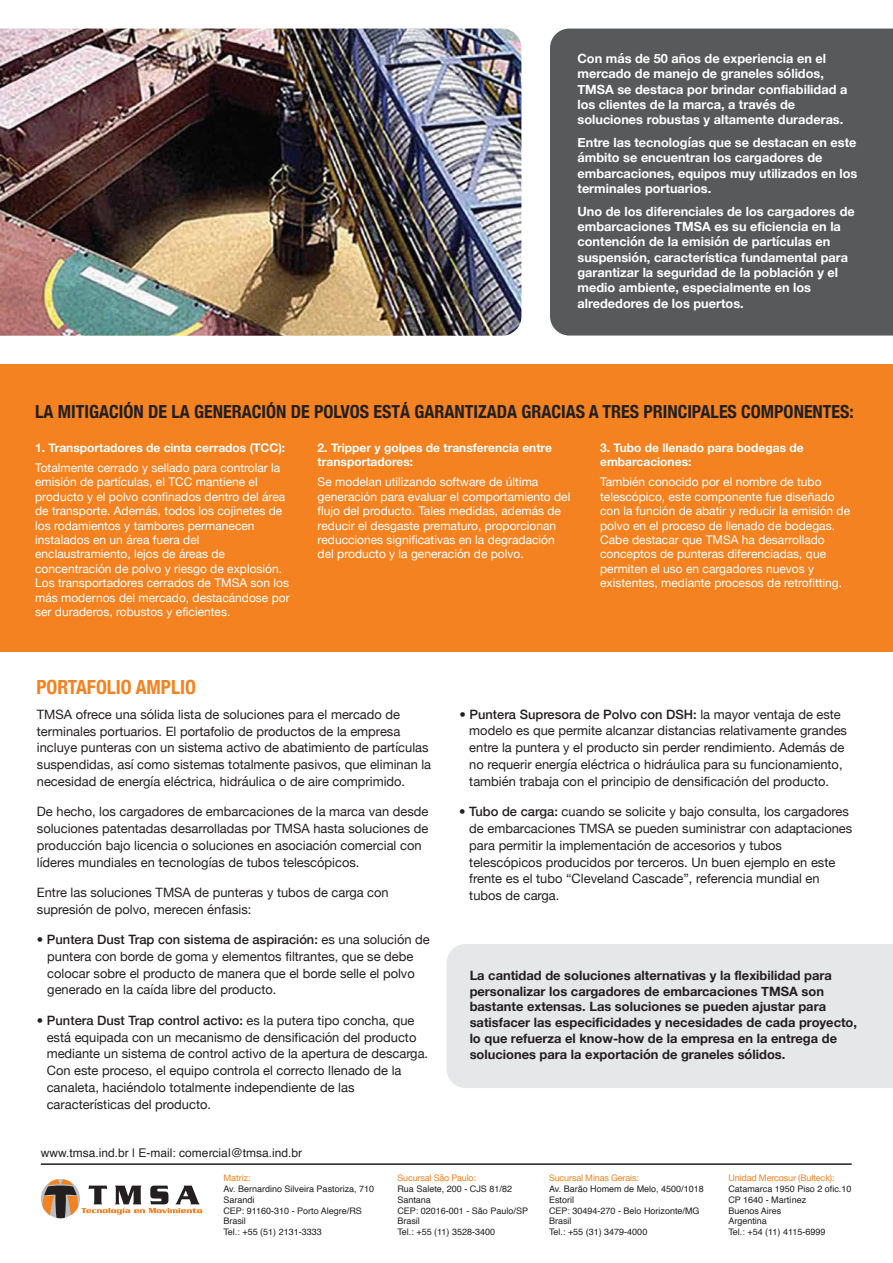
<style>
.page{position:relative;width:893px;height:1263px;background:#fff}
.page>*{position:absolute;margin:0;border:0;box-sizing:border-box;transform-origin:0 0}
.t1{font:700 condensed 19.5px "Helvetica Neue";color:#f48220}
.t2{font:700 condensed 18px "Helvetica Neue";color:#231f20}
.t3{font:12.9px/16.8px "Helvetica Neue";color:#231f20}
.t4{font:700 12.9px/15.8px "Helvetica Neue";color:#231f20}
.t5{font:700 12.75px/15.3px "Helvetica Neue";color:#fff}
.t6{font:12px/14.4px "Helvetica Neue";color:#fff}
.t7{font:700 12px/14.4px "Helvetica Neue";color:#fff}
.t8{font:12px "Helvetica";color:#231f20}
.t9{font:9px/10.8px "Helvetica";color:#231f20}
.t10{font:9px "Helvetica Neue";letter-spacing:-.015em;color:#f48220}
.s1{font-weight:500}
</style>
<div class="page">
<div style="left:0;top:364px;width:893px;height:288px;background:#f48220"></div>
<img style="left:0;top:29px;width:521px;height:307px">
<div style="left:550px;top:29px;width:343px;height:307px;background:#58595b"></div>
<svg style="left:42px;top:1179px;width:160px;height:39px"></svg>
<hr style="left:41px;top:1163px;width:811px;height:2px;background:#231f20">
<div style="left:446px;top:944px;width:447px;height:144px;background:#e6e7e8"></div>
<p class="t5" style="left:577px;top:51px;width:271px">Con más de 50 años de experiencia en el mercado de manejo de graneles sólidos, TMSA se destaca por brindar confiabilidad a los clientes de la marca, a través de soluciones robustas y altamente duraderas.</p>
<p class="t5" style="left:577px;top:135px;width:281px">Entre las tecnologías que se destacan en este ámbito se encuentran los cargadores de embarcaciones, equipos muy utilizados en los terminales portuarios.</p>
<p class="t5" style="left:577px;top:204px;width:279px">Uno de los diferenciales de los cargadores de embarcaciones TMSA es su eficiencia en la contención de la emisión de partículas en suspensión, característica fundamental para garantizar la seguridad de la población y el medio ambiente, especialmente en los alrededores de los puertos.</p>
<h2 class="t2" style="left:35px;top:396px;width:820px">LA MITIGACIÓN DE LA GENERACIÓN DE POLVOS ESTÁ GARANTIZADA GRACIAS A TRES PRINCIPALES COMPONENTES:</h2>
<p class="t7" style="left:35px;top:440px;width:252px">1. Transportadores de cinta cerrados (TCC):</p>
<p class="t6" style="left:35px;top:461px;width:256px">Totalmente cerrado y sellado para controlar la emisión de partículas, el TCC mantiene el producto y el polvo confinados dentro del área de transporte. Además, todos los cojinetes de los rodamientos y tambores permanecen instalados en un área fuera del enclaustramiento, lejos de áreas de concentración de polvo y riesgo de explosión.<br>Los transportadores cerrados de TMSA son los más modernos del mercado, destacándose por ser duraderos, robustos y eficientes.</p>
<p class="t7" style="left:318px;top:440px;width:236px">2. Tripper y golpes de transferencia entre transportadores:</p>
<p class="t6" style="left:318px;top:476px;width:254px">Se modelan utilizando software de última generación para evaluar el comportamiento del flujo del producto. Tales medidas, además de reducir el desgaste prematuro, proporcionan reducciones significativas en la degradación del producto y la generación de polvo.</p>
<p class="t7" style="left:600px;top:440px;width:205px">3. Tubo de llenado para bodegas de embarcaciones:</p>
<p class="t6" style="left:600px;top:476px;width:252px">También conocido por el nombre de tubo telescópico, este componente fue diseñado con la función de abatir y reducir la emisión de polvo en el proceso de llenado de bodegas.<br>Cabe destacar que TMSA ha desarrollado conceptos de punteras diferenciadas, que permiten el uso en cargadores nuevos y existentes, mediante procesos de retrofitting.</p>
<h1 class="t1" style="left:36px;top:671px;width:161px">PORTAFOLIO AMPLIO</h1>
<p class="t3" style="left:37px;top:706px;width:396px">TMSA ofrece una sólida lista de soluciones para el mercado de terminales portuarios. El portafolio de productos de la empresa incluye punteras con un sistema activo de abatimiento de partículas suspendidas, así como sistemas totalmente pasivos, que eliminan la necesidad de energía eléctrica, hidráulica o de aire comprimido.</p>
<p class="t3" style="left:37px;top:804px;width:393px">De hecho, los cargadores de embarcaciones de la marca van desde soluciones patentadas desarrolladas por TMSA hasta soluciones de producción bajo licencia o soluciones en asociación comercial con líderes mundiales en tecnologías de tubos telescópicos.</p>
<p class="t3" style="left:37px;top:885px;width:353px">Entre las soluciones TMSA de punteras y tubos de carga con supresión de polvo, merecen énfasis:</p>
<p class="t3" style="left:47px;top:932px;width:384px;text-indent:-10px"><span class="s1">• Puntera Dust Trap con sistema de aspiración:</span> es una solución de puntera con borde de goma y elementos filtrantes, que se debe colocar sobre el producto de manera que el borde selle el polvo generado en la caída libre del producto.</p>
<p class="t3" style="left:47px;top:1012px;width:383px;text-indent:-10px"><span class="s1">• Puntera Dust Trap control activo:</span> es la putera tipo concha, que está equipada con un mecanismo de densificación del producto mediante un sistema de control activo de la apertura de descarga.<br>Con este proceso, el equipo controla el correcto llenado de la canaleta, haciéndolo totalmente independiente de las características del producto.</p>
<p class="t8" style="left:41px;top:1144px;width:263px">www.tmsa.ind.br | E-mail: comercial@tmsa.ind.br</p>
<p class="t3" style="left:469px;top:706px;width:379px;text-indent:-10px"><span class="s1">• Puntera Supresora de Polvo con DSH:</span> la mayor ventaja de este modelo es que permite alcanzar distancias relativamente grandes entre la puntera y el producto sin perder rendimiento. Además de no requerir energía eléctrica o hidráulica para su funcionamiento, también trabaja con el principio de densificación del producto.</p>
<p class="t3" style="left:469px;top:804px;width:385px;text-indent:-10px"><span class="s1">• Tubo de carga:</span> cuando se solicite y bajo consulta, los cargadores de embarcaciones TMSA se pueden suministrar con adaptaciones para permitir la implementación de accesorios y tubos telescópicos producidos por terceros. Un buen ejemplo en este frente es el tubo “Cleveland Cascade”, referencia mundial en tubos de carga.</p>
<p class="t4" style="left:470px;top:968px;width:389px">La cantidad de soluciones alternativas y la flexibilidad para personalizar los cargadores de embarcaciones TMSA son bastante extensas. Las soluciones se pueden ajustar para satisfacer las especificidades y necesidades de cada proyecto, lo que refuerza el know-how de la empresa en la entrega de soluciones para la exportación de graneles sólidos.</p>
<p class="t10" style="left:223px;top:1171px;width:29px">Matriz:</p>
<p class="t9" style="left:223px;top:1184px;width:152px">Av. Bernardino Silveira Pastoriza, 710<br>Sarandi<br>CEP: 91160-310 - Porto Alegre/RS<br>Brasil<br>Tel.: +55 (51) 2131-3333</p>
<p class="t10" style="left:397px;top:1171px;width:80px">Sucursal São Paulo:</p>
<p class="t9" style="left:397px;top:1184px;width:132px">Rua Salete, 200 - CJS 81/82<br>Santana<br>CEP: 02016-001 - São Paulo/SP<br>Brasil<br>Tel.: +55 (11) 3528-3400</p>
<p class="t10" style="left:549px;top:1171px;width:91px">Sucursal Minas Gerais:</p>
<p class="t9" style="left:549px;top:1184px;width:156px">Av. Barão Homem de Melo, 4500/1018<br>Estoril<br>CEP: 30494-270 - Belo Horizonte/MG<br>Brasil<br>Tel.: +55 (31) 3479-4000</p>
<p class="t10" style="left:728px;top:1171px;width:108px">Unidad Mercosur (Bulteck):</p>
<p class="t9" style="left:728px;top:1184px;width:125px">Catamarca 1950 Piso 2 ofic.10<br>CP 1640 - Martínez<br>Buenos Aires<br>Argentina<br>Tel.: +54 (11) 4115-6999</p>
</div>
